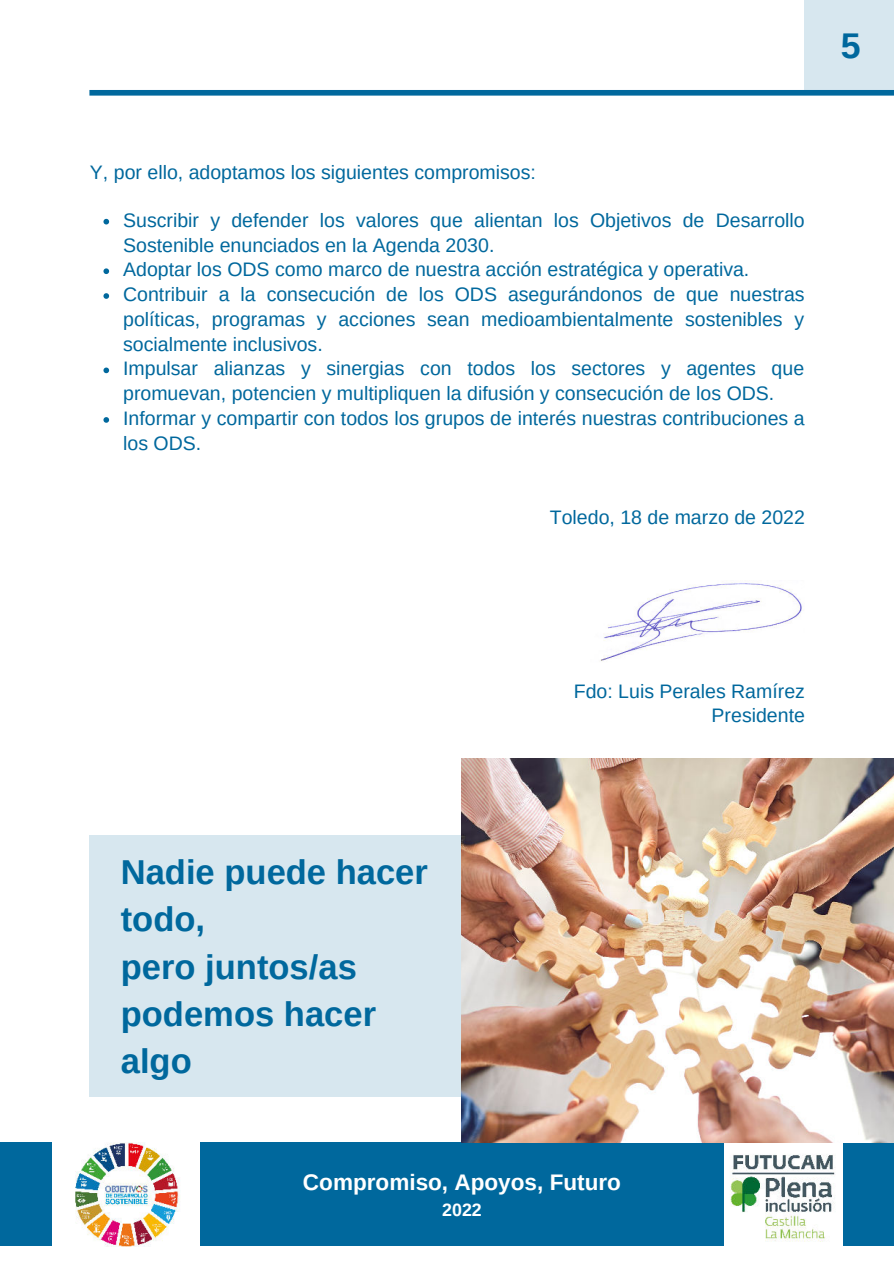
<style>
.page{position:relative;width:894px;height:1264px;background:#fff}
.page>*{position:absolute;margin:0;border:0;box-sizing:border-box;transform-origin:0 0}
.t1{font:700 35.7px "Arimo";color:#00689d}
.t2{font:700 34.5px/47.2px "Arimo";color:#00689d}
.t3{font:700 22.5px "Arimo";color:#fff}
.t4{font:19.5px/24.8px "Arimo";color:#00689d}
.t5{font:700 17.85px "Arimo";color:#fff}
</style>
<div class="page">
<div style="left:89px;top:90px;width:804px;height:6px;background:#00689d"></div>
<div style="left:804px;top:0;width:89px;height:91px;background:#d7e7ef"></div>
<div style="left:89px;top:835px;width:804px;height:261px;background:#d7e7ef"></div>
<div style="left:0;top:1142px;width:893px;height:104px;background:#00689d"></div>
<img style="left:53px;top:1142px;width:146px;height:104px">
<img style="left:724px;top:1142px;width:117px;height:104px">
<svg style="left:103px;top:219px;width:6px;height:5px"></svg>
<svg style="left:103px;top:268px;width:6px;height:6px"></svg>
<svg style="left:103px;top:293px;width:6px;height:6px"></svg>
<svg style="left:103px;top:367px;width:6px;height:6px"></svg>
<svg style="left:103px;top:417px;width:6px;height:6px"></svg>
<img style="left:600px;top:583px;width:202px;height:79px">
<img style="left:462px;top:758px;width:431px;height:384px">
<h1 class="t1" style="left:840px;top:21px;width:21px">5</h1>
<p class="t4" style="left:90px;top:160px;width:447px">Y, por ello, adoptamos los siguientes compromisos:</p>
<p class="t4" style="left:123px;top:208px;width:683px">Suscribir y defender los valores que alientan los Objetivos de Desarrollo Sostenible enunciados en la Agenda 2030.<br>Adoptar los ODS como marco de nuestra acción estratégica y operativa.<br>Contribuir a la consecución de los ODS asegurándonos de que nuestras políticas, programas y acciones sean medioambientalmente sostenibles y socialmente inclusivos.<br>Impulsar alianzas y sinergias con todos los sectores y agentes que promuevan, potencien y multipliquen la difusión y consecución de los ODS.<br>Informar y compartir con todos los grupos de interés nuestras contribuciones a los ODS.</p>
<p class="t4" style="left:549px;top:505px;width:256px">Toledo, 18 de marzo de 2022</p>
<h2 class="t2" style="left:121px;top:849px;width:308px">Nadie puede hacer todo,<br>pero juntos/as podemos hacer algo</h2>
<p class="t4" style="left:573px;top:678px;width:232px;text-align:right">Fdo: Luis Perales Ramírez<br>Presidente</p>
<p class="t3" style="left:303px;top:1166px;width:319px">Compromiso, Apoyos, Futuro</p>
<p class="t5" style="left:442px;top:1197px;width:41px">2022</p>
</div>
